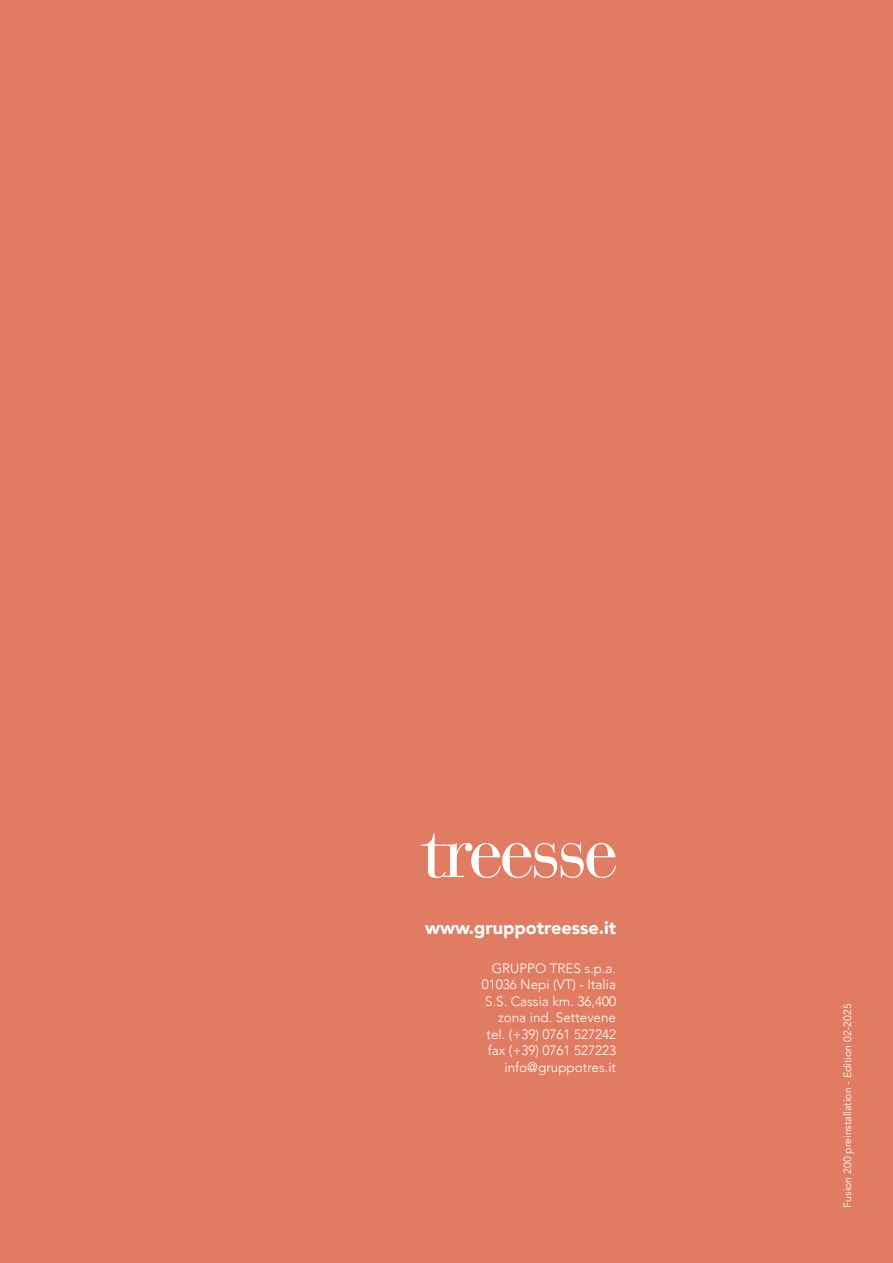
<style>
.page{position:relative;width:893px;height:1263px;background:#e17b61}
.page>*{position:absolute;margin:0;border:0;box-sizing:border-box;transform-origin:0 0}
.t1{font:900 18px "Avenir";color:#fff}
.t2{font:300 13.5px "Avenir";color:#fff}
.t3{font:10.5px "Avenir";color:#fff}
</style>
<div class="page">
<svg style="left:421px;top:833px;width:195px;height:45px"></svg>
<p class="t1" style="left:425px;top:912px;width:192px">www.gruppotreesse.it</p>
<p class="t2" style="left:492px;top:960px;width:126px">GRUPPO TRES s.p.a.</p>
<p class="t2" style="left:482px;top:977px;width:136px">01036 Nepi (VT) - Italia</p>
<p class="t2" style="left:485px;top:993px;width:132px">S.S. Cassia km. 36,400</p>
<p class="t2" style="left:498px;top:1010px;width:120px">zona ind. Settevene</p>
<p class="t2" style="left:487px;top:1026px;width:131px">tel. (+39) 0761 527242</p>
<p class="t2" style="left:488px;top:1043px;width:130px">fax (+39) 0761 527223</p>
<p class="t2" style="left:504px;top:1059px;width:113px">info@gruppotres.it</p>
<p class="t3" style="left:841px;top:1207px;width:205px;rotate:-90deg">Fusion 200 preinstallation - Edition 02-2025</p>
</div>
